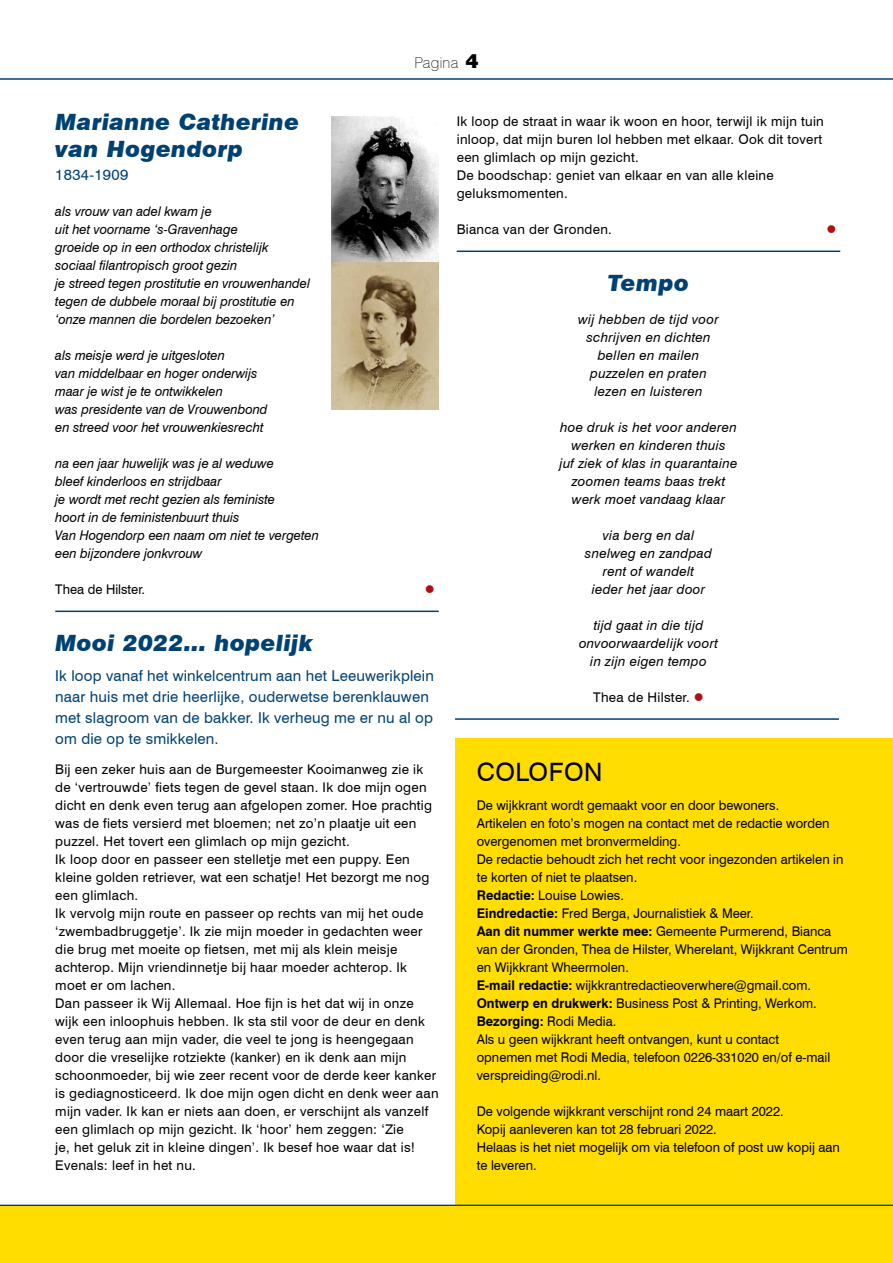
<style>
.page{position:relative;width:893px;height:1263px;background:#fff}
.page>*{position:absolute;margin:0;border:0;box-sizing:border-box;transform-origin:0 0}
.t1{font:25.35px "Swiss 721 BT";letter-spacing:.02em;color:#000}
.H1__Kop{font:italic 900 22.5px/27px "Swiss 721 BT";letter-spacing:.02em;color:#004174}
.H__Introtekst{font:15px/21px "Swiss 721 BT";letter-spacing:.01em;color:#004174}
.t2{font:100 15px "Swiss 721 BT";letter-spacing:.02em;color:#000}
.P__Tekst_plat{font:13.35px/18px "Swiss 721 BT";letter-spacing:.02em;color:#000}
.P__Tekst_plat-2{font:13.35px/18px "Swiss 721 BT";color:#000}
.P__Tekst_plat-3{font:italic 13.35px "Swiss 721 BT";color:#000}
.P__Tekst_plat-4{font:italic 13.35px "Swiss 721 BT";letter-spacing:.02em;color:#000}
.t3{font:700 13.35px "Swiss 721 BT";color:#000}
.P__Tekst_plat-5{font:13.35px "Wingdings";color:#b20e10}
.s1{font-family:"Swiss 721 BT Black No 2";font-weight:400;font-size:18px}
.s2{color:#b20e10}
.s3{font-weight:700}
.s4{font-weight:400}
</style>
<div class="page">
<hr style="left:0;top:78px;width:893px;height:2px;background:#004174">
<div style="left:455px;top:738px;width:438px;height:478px;background:#fd0"></div>
<hr style="left:0;top:1205px;width:893px;height:1px;background:#004174">
<div style="left:0;top:1206px;width:893px;height:57px;background:#fd0"></div>
<hr style="left:455px;top:718px;width:384px;height:2px;background:#004174">
<hr style="left:55px;top:611px;width:384px;height:1px;background:#004174">
<hr style="left:457px;top:251px;width:383px;height:1px;background:#004174">
<img style="left:332px;top:116px;width:107px;height:147px">
<svg style="left:332px;top:263px;width:107px;height:147px;background:#b4a27d"></svg>
<p class="t2" style="left:414px;top:53px;width:66px">Pagina <span class="s1">4</span></p>
<h1 class="H1__Kop" style="left:55px;top:108px;width:246px">Marianne Catherine van Hogendorp</h1>
<p class="H__Introtekst" style="left:55px;top:164px;width:74px">1834-1909</p>
<p class="P__Tekst_plat-3" style="left:55px;top:203px;width:158px">als vrouw van adel kwam je</p>
<p class="P__Tekst_plat-3" style="left:55px;top:221px;width:184px">uit het voorname ‘s-Gravenhage</p>
<p class="P__Tekst_plat-3" style="left:55px;top:239px;width:215px">groeide op in een orthodox christelijk</p>
<p class="P__Tekst_plat-3" style="left:55px;top:257px;width:184px">sociaal filantropisch groot gezin</p>
<p class="P__Tekst_plat-3" style="left:55px;top:275px;width:256px">je streed tegen prostitutie en vrouwenhandel</p>
<p class="P__Tekst_plat-3" style="left:55px;top:293px;width:241px">tegen de dubbele moraal bij prostitutie en</p>
<p class="P__Tekst_plat-3" style="left:55px;top:311px;width:221px">‘onze mannen die bordelen bezoeken’</p>
<p class="P__Tekst_plat-3" style="left:55px;top:347px;width:171px">als meisje werd je uitgesloten</p>
<p class="P__Tekst_plat-3" style="left:55px;top:365px;width:204px">van middelbaar en hoger onderwijs</p>
<p class="P__Tekst_plat-3" style="left:55px;top:383px;width:169px">maar je wist je te ontwikkelen</p>
<p class="P__Tekst_plat-3" style="left:55px;top:401px;width:214px">was presidente van de Vrouwenbond</p>
<p class="P__Tekst_plat-3" style="left:55px;top:419px;width:210px">en streed voor het vrouwenkiesrecht</p>
<p class="P__Tekst_plat-3" style="left:55px;top:455px;width:220px">na een jaar huwelijk was je al weduwe</p>
<p class="P__Tekst_plat-3" style="left:55px;top:473px;width:168px">bleef kinderloos en strijdbaar</p>
<p class="P__Tekst_plat-3" style="left:55px;top:491px;width:221px">je wordt met recht gezien als feministe</p>
<p class="P__Tekst_plat-3" style="left:55px;top:509px;width:186px">hoort in de feministenbuurt thuis</p>
<p class="P__Tekst_plat-3" style="left:55px;top:527px;width:265px">Van Hogendorp een naam om niet te vergeten</p>
<p class="P__Tekst_plat-3" style="left:55px;top:545px;width:149px">een bijzondere jonkvrouw</p>
<p class="P__Tekst_plat-2" style="left:55px;top:580px;width:91px">Thea de Hilster.</p>
<p class="P__Tekst_plat-5" style="left:425px;top:582px;width:11px">●</p>
<h1 class="H1__Kop" style="left:55px;top:629px;width:259px">Mooi 2022… hopelijk</h1>
<p class="H__Introtekst" style="left:55px;top:665px;width:380px">Ik loop vanaf het winkelcentrum aan het Leeuwerikplein naar huis met drie heerlijke, ouderwetse berenklauwen met slagroom van de bakker. Ik verheug me er nu al op om die op te smikkelen.</p>
<p class="P__Tekst_plat" style="left:55px;top:760px;width:378px">Bij een zeker huis aan de Burgemeester Kooimanweg zie ik de ‘vertrouwde’ fiets tegen de gevel staan. Ik doe mijn ogen dicht en denk even terug aan afgelopen zomer. Hoe prachtig was de fiets versierd met bloemen; net zo’n plaatje uit een puzzel. Het tovert een glimlach op mijn gezicht.</p>
<p class="P__Tekst_plat" style="left:55px;top:850px;width:376px">Ik loop door en passeer een stelletje met een puppy. Een kleine golden retriever, wat een schatje! Het bezorgt me nog een glimlach.</p>
<p class="P__Tekst_plat" style="left:55px;top:904px;width:370px">Ik vervolg mijn route en passeer op rechts van mij het oude ‘zwembadbruggetje’. Ik zie mijn moeder in gedachten weer die brug met moeite op fietsen, met mij als klein meisje achterop. Mijn vriendinnetje bij haar moeder achterop. Ik moet er om lachen.</p>
<p class="P__Tekst_plat" style="left:55px;top:994px;width:385px">Dan passeer ik Wij Allemaal. Hoe fijn is het dat wij in onze wijk een inloophuis hebben. Ik sta stil voor de deur en denk even terug aan mijn vader, die veel te jong is heengegaan door die vreselijke rotziekte (kanker) en ik denk aan mijn schoonmoeder, bij wie zeer recent voor de derde keer kanker is gediagnosticeerd. Ik doe mijn ogen dicht en denk weer aan mijn vader. Ik kan er niets aan doen, er verschijnt als vanzelf een glimlach op mijn gezicht. Ik ‘hoor’ hem zeggen: ‘Zie<br>je, het geluk zit in kleine dingen’. Ik besef hoe waar dat is!<br>Evenals: leef in het nu.</p>
<p class="P__Tekst_plat" style="left:457px;top:112px;width:369px">Ik loop de straat in waar ik woon en hoor, terwijl ik mijn tuin inloop, dat mijn buren lol hebben met elkaar. Ook dit tovert een glimlach op mijn gezicht.</p>
<p class="P__Tekst_plat" style="left:457px;top:166px;width:318px">De boodschap: geniet van elkaar en van alle kleine geluksmomenten.</p>
<p class="P__Tekst_plat" style="left:457px;top:220px;width:157px">Bianca van der Gronden.</p>
<p class="P__Tekst_plat-5" style="left:826px;top:222px;width:11px">●</p>
<h1 class="H1__Kop" style="left:608px;top:269px;width:82px">Tempo</h1>
<p class="P__Tekst_plat-4" style="left:578px;top:311px;width:142px">wij hebben de tijd voor</p>
<p class="P__Tekst_plat-4" style="left:586px;top:329px;width:126px">schrijven en dichten</p>
<p class="P__Tekst_plat-4" style="left:598px;top:347px;width:103px">bellen en mailen</p>
<p class="P__Tekst_plat-4" style="left:590px;top:365px;width:118px">puzzelen en praten</p>
<p class="P__Tekst_plat-4" style="left:594px;top:383px;width:109px">lezen en luisteren</p>
<p class="P__Tekst_plat-4" style="left:560px;top:419px;width:178px">hoe druk is het voor anderen</p>
<p class="P__Tekst_plat-4" style="left:571px;top:437px;width:156px">werken en kinderen thuis</p>
<p class="P__Tekst_plat-4" style="left:560px;top:455px;width:179px">juf ziek of klas in quarantaine</p>
<p class="P__Tekst_plat-4" style="left:572px;top:473px;width:155px">zoomen teams baas trekt</p>
<p class="P__Tekst_plat-4" style="left:572px;top:491px;width:155px">werk moet vandaag klaar</p>
<p class="P__Tekst_plat-4" style="left:603px;top:527px;width:93px">via berg en dal</p>
<p class="P__Tekst_plat-4" style="left:585px;top:545px;width:129px">snelweg en zandpad</p>
<p class="P__Tekst_plat-4" style="left:603px;top:563px;width:93px">rent of wandelt</p>
<p class="P__Tekst_plat-4" style="left:592px;top:581px;width:115px">ieder het jaar door</p>
<p class="P__Tekst_plat-4" style="left:594px;top:617px;width:111px">tijd gaat in die tijd</p>
<p class="P__Tekst_plat-4" style="left:579px;top:635px;width:140px">onvoorwaardelijk voort</p>
<p class="P__Tekst_plat-4" style="left:590px;top:653px;width:118px">in zijn eigen tempo</p>
<p class="P__Tekst_plat" style="left:593px;top:688px;width:112px">Thea de Hilster. <span class="s2">●</span></p>
<p class="t1" style="left:477px;top:757px;width:127px">COLOFON</p>
<p class="P__Tekst_plat-2" style="left:477px;top:796px;width:304px">De wijkkrant wordt gemaakt voor en door bewoners.</p>
<p class="P__Tekst_plat-2" style="left:477px;top:814px;width:354px">Artikelen en foto’s mogen na contact met de redactie worden overgenomen met bronvermelding.</p>
<p class="P__Tekst_plat-2" style="left:477px;top:850px;width:368px">De redactie behoudt zich het recht voor ingezonden artikelen in te korten of niet te plaatsen.</p>
<p class="P__Tekst_plat-2" style="left:477px;top:886px;width:149px"><span class="s3">Redactie:</span> Louise Lowies.</p>
<p class="P__Tekst_plat-2" style="left:477px;top:904px;width:278px"><span class="s3">Eindredactie:</span> Fred Berga, Journalistiek &amp; Meer.</p>
<p class="P__Tekst_plat-2" style="left:477px;top:922px;width:373px"><span class="s3">Aan dit nummer werkte mee:</span> Gemeente Purmerend, Bianca van der Gronden, Thea de Hilster, Wherelant, Wijkkrant Centrum en Wijkkrant Wheermolen.</p>
<p class="P__Tekst_plat-2" style="left:477px;top:976px;width:336px"><span class="s3">E-mail redactie:</span> wijkkrantredactieoverwhere@gmail.com.</p>
<p class="P__Tekst_plat-2" style="left:477px;top:994px;width:342px"><span class="s3">Ontwerp en drukwerk:</span> Business Post &amp; Printing, Werkom.</p>
<p class="t3" style="left:477px;top:1013px;width:141px">Bezorging: <span class="s4">Rodi Media.</span></p>
<p class="P__Tekst_plat-2" style="left:477px;top:1030px;width:355px">Als u geen wijkkrant heeft ontvangen, kunt u contact opnemen met Rodi Media, telefoon 0226-331020 en/of e-mail verspreiding@rodi.nl.</p>
<p class="P__Tekst_plat-2" style="left:477px;top:1102px;width:308px">De volgende wijkkrant verschijnt rond 24 maart 2022.</p>
<p class="P__Tekst_plat-2" style="left:477px;top:1120px;width:242px">Kopij aanleveren kan tot 28 februari 2022.</p>
<p class="P__Tekst_plat-2" style="left:477px;top:1138px;width:365px">Helaas is het niet mogelijk om via telefoon of post uw kopij aan te leveren.</p>
</div>
